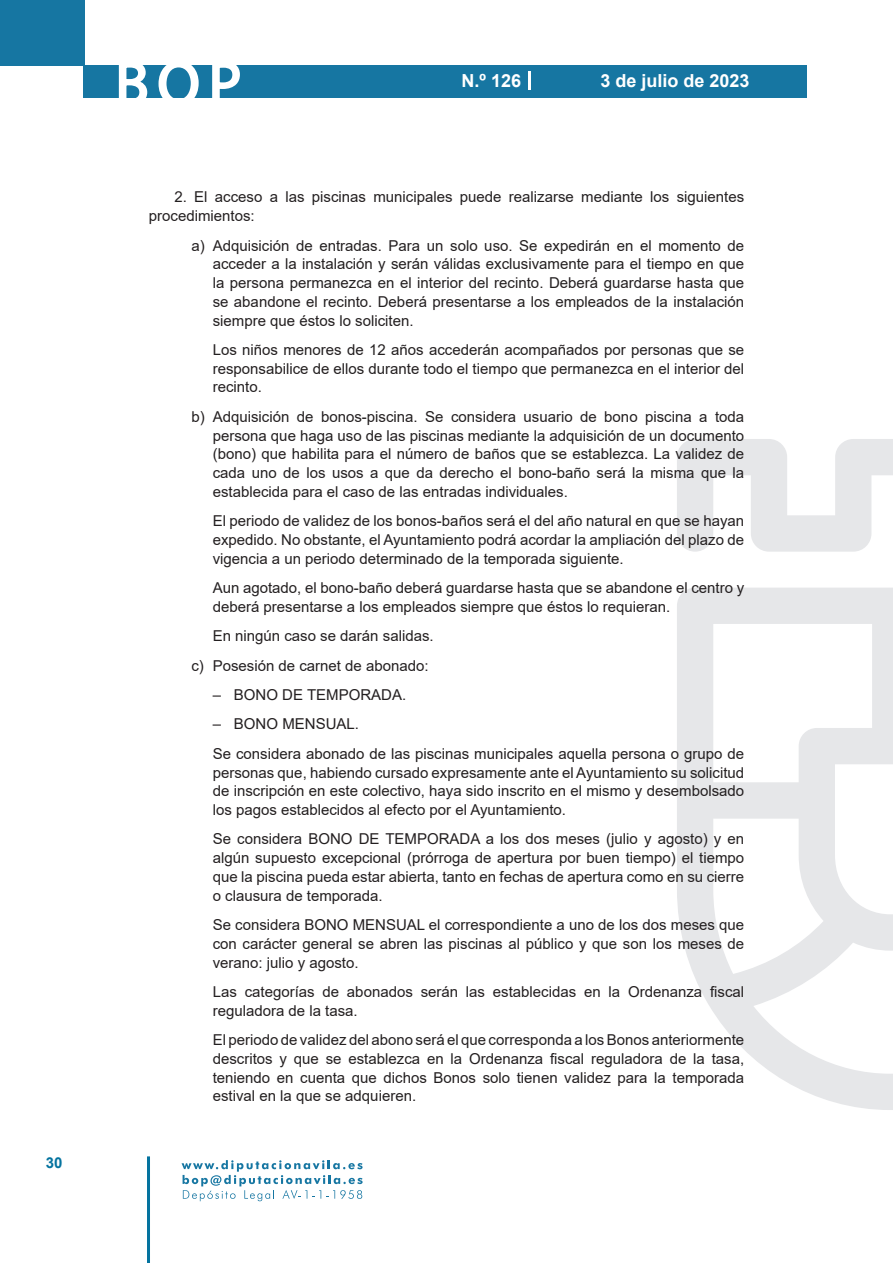
<style>
.page{position:relative;width:893px;height:1263px;background:#fff}
.page>*{position:absolute;margin:0;border:0;box-sizing:border-box;transform-origin:0 0}
.t1{font:500 61.5px "Avant Garde";color:#fff}
.t2{font:700 18px "Arial";color:#fff}
.texto_normal{font:15px/18.8px "Arial";color:#231f20;text-align:justify}
.t3{font:700 15px "Arial";color:#04739f}
</style>
<div class="page">
<div style="left:0;top:0;width:85px;height:65px;background:#1676a2"></div>
<div style="left:84px;top:65px;width:723px;height:33px;background:#1676a2"></div>
<svg style="left:118px;top:65px;width:30px;height:33px"></svg>
<svg style="left:158px;top:65px;width:41px;height:33px"></svg>
<svg style="left:212px;top:65px;width:28px;height:33px"></svg>
<svg style="left:182px;top:1160px;width:181px;height:41px"></svg>
<hr style="left:147px;top:1156px;width:3px;height:107px;background:#04739f">
<svg style="left:529px;top:71px;width:2px;height:19px"></svg>
<svg style="left:677px;top:439px;width:216px;height:671px"></svg>
<p class="t3" style="left:46px;top:1152px;width:18px">30</p>
<h1 class="t1" style="left:115px;top:46px;width:128px">BOP</h1>
<p class="t2" style="left:462px;top:68px;width:61px">N.º 126</p>
<p class="t2" style="left:600px;top:68px;width:151px">3 de julio de 2023</p>
<p class="texto_normal" style="left:149px;top:188px;width:597px;text-indent:26px">2. El acceso a las piscinas municipales puede realizarse mediante los siguientes procedimientos:</p>
<p class="texto_normal" style="left:213px;top:236px;width:533px;text-indent:-21px">a) Adquisición de entradas. Para un solo uso. Se expedirán en el momento de acceder a la instalación y serán válidas exclusivamente para el tiempo en que la persona permanezca en el interior del recinto. Deberá guardarse hasta que se abandone el recinto. Deberá presentarse a los empleados de la instalación siempre que éstos lo soliciten.</p>
<p class="texto_normal" style="left:213px;top:340px;width:533px">Los niños menores de 12 años accederán acompañados por personas que se responsabilice de ellos durante todo el tiempo que permanezca en el interior del recinto.</p>
<p class="texto_normal" style="left:213px;top:407px;width:533px;text-indent:-21px">b) Adquisición de bonos-piscina. Se considera usuario de bono piscina a toda persona que haga uso de las piscinas mediante la adquisición de un documento (bono) que habilita para el número de baños que se establezca. La validez de cada uno de los usos a que da derecho el bono-baño será la misma que la establecida para el caso de las entradas individuales.</p>
<p class="texto_normal" style="left:213px;top:511px;width:533px">El periodo de validez de los bonos-baños será el del año natural en que se hayan expedido. No obstante, el Ayuntamiento podrá acordar la ampliación del plazo de vigencia a un periodo determinado de la temporada siguiente.</p>
<p class="texto_normal" style="left:213px;top:578px;width:533px">Aun agotado, el bono-baño deberá guardarse hasta que se abandone el centro y deberá presentarse a los empleados siempre que éstos lo requieran.</p>
<p class="texto_normal" style="left:213px;top:626px;width:222px">En ningún caso se darán salidas.</p>
<p class="texto_normal" style="left:191px;top:656px;width:239px">c) Posesión de carnet de abonado:</p>
<p class="texto_normal" style="left:213px;top:685px;width:195px">– BONO DE TEMPORADA.</p>
<p class="texto_normal" style="left:213px;top:715px;width:148px">– BONO MENSUAL.</p>
<p class="texto_normal" style="left:213px;top:744px;width:533px">Se considera abonado de las piscinas municipales aquella persona o grupo de personas que, habiendo cursado expresamente ante el Ayuntamiento su solicitud de inscripción en este colectivo, haya sido inscrito en el mismo y desembolsado los pagos establecidos al efecto por el Ayuntamiento.</p>
<p class="texto_normal" style="left:213px;top:830px;width:533px">Se considera BONO DE TEMPORADA a los dos meses (julio y agosto) y en algún supuesto excepcional (prórroga de apertura por buen tiempo) el tiempo que la piscina pueda estar abierta, tanto en fechas de apertura como en su cierre o clausura de temporada.</p>
<p class="texto_normal" style="left:213px;top:915px;width:533px">Se considera BONO MENSUAL el correspondiente a uno de los dos meses que con carácter general se abren las piscinas al público y que son los meses de verano: julio y agosto.</p>
<p class="texto_normal" style="left:213px;top:982px;width:533px">Las categorías de abonados serán las establecidas en la Ordenanza fiscal reguladora de la tasa.</p>
<p class="texto_normal" style="left:213px;top:1030px;width:533px">El periodo de validez del abono será el que corresponda a los Bonos anteriormente descritos y que se establezca en la Ordenanza fiscal reguladora de la tasa, teniendo en cuenta que dichos Bonos solo tienen validez para la temporada estival en la que se adquieren.</p>
</div>
